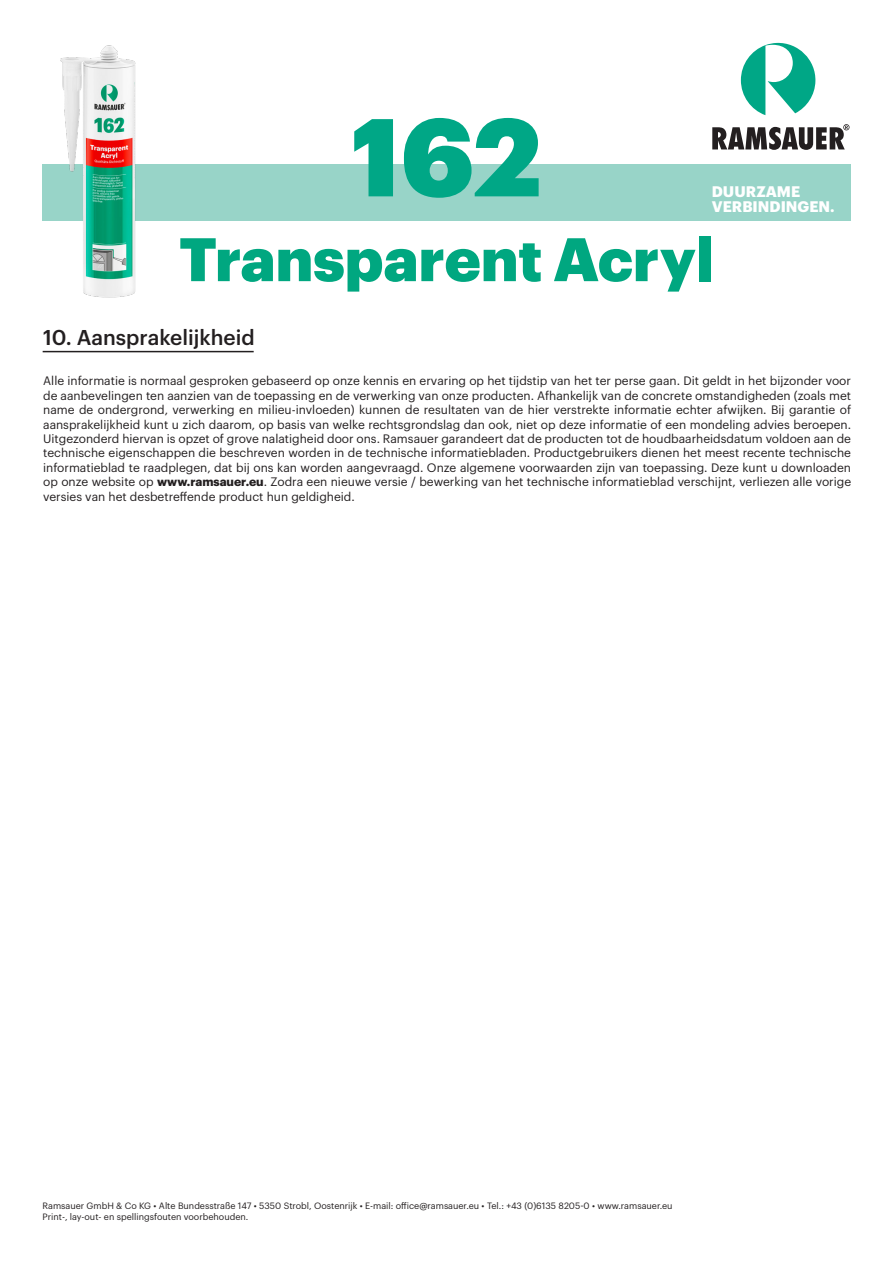
<style>
.page{position:relative;width:893px;height:1263px;background:#fff}
.page>*{position:absolute;margin:0;border:0;box-sizing:border-box;transform-origin:0 0}
.t1{font:900 108px "Graphik";color:#00a786}
.t2{font:900 60px "Graphik";color:#00a780}
.t3{font:500 21px "Graphik";color:#231f20}
.t4{font:700 15px "Graphik";color:#fff}
.t5{font:12px/14.4px "Graphik";color:#231f20;text-align:justify}
.t6{font:9px "Graphik";color:#231f20}
.s1{font-weight:700}
</style>
<div class="page">
<hr style="left:43px;top:351px;width:211px;height:1px;background:#231f20">
<div style="left:43px;top:164px;width:808px;height:57px;background:#98d4c8"></div>
<img style="left:42px;top:45px;width:94px;height:253px">
<svg style="left:712px;top:124px;width:137px;height:26px"></svg>
<svg style="left:741px;top:43px;width:75px;height:72px"></svg>
<p class="t1" style="left:351px;top:73px;width:192px">162</p>
<p class="t2" style="left:179px;top:213px;width:536px">Transparent Acryl</p>
<p class="t4" style="left:712px;top:180px;width:90px">DUURZAME</p>
<p class="t4" style="left:712px;top:195px;width:124px">VERBINDINGEN.</p>
<p class="t3" style="left:43px;top:321px;width:213px">10. Aansprakelijkheid</p>
<p class="t5" style="left:43px;top:373px;width:809px">Alle informatie is normaal gesproken gebaseerd op onze kennis en ervaring op het tijdstip van het ter perse gaan. Dit geldt in het bijzonder voor de aanbevelingen ten aanzien van de toepassing en de verwerking van onze producten. Afhankelijk van de concrete omstandigheden (zoals met name de ondergrond, verwerking en milieu-invloeden) kunnen de resultaten van de hier verstrekte informatie echter afwijken. Bij garantie of aansprakelijkheid kunt u zich daarom, op basis van welke rechtsgrondslag dan ook, niet op deze informatie of een mondeling advies beroepen.<br>Uitgezonderd hiervan is opzet of grove nalatigheid door ons. Ramsauer garandeert dat de producten tot de houdbaarheidsdatum voldoen aan de technische eigenschappen die beschreven worden in de technische informatiebladen. Productgebruikers dienen het meest recente technische informatieblad te raadplegen, dat bij ons kan worden aangevraagd. Onze algemene voorwaarden zijn van toepassing. Deze kunt u downloaden op onze website op <span class="s1">www.ramsauer.eu</span>. Zodra een nieuwe versie / bewerking van het technische informatieblad verschijnt, verliezen alle vorige versies van het desbetreffende product hun geldigheid.</p>
<p class="t6" style="left:43px;top:1199px;width:632px">Ramsauer GmbH &amp; Co KG • Alte Bundesstraße 147 • 5350 Strobl, Oostenrijk • E-mail: office@ramsauer.eu • Tel.: +43 (0)6135 8205-0 • www.ramsauer.eu</p>
<p class="t6" style="left:43px;top:1210px;width:207px">Print-, lay-out- en spellingsfouten voorbehouden.</p>
</div>
